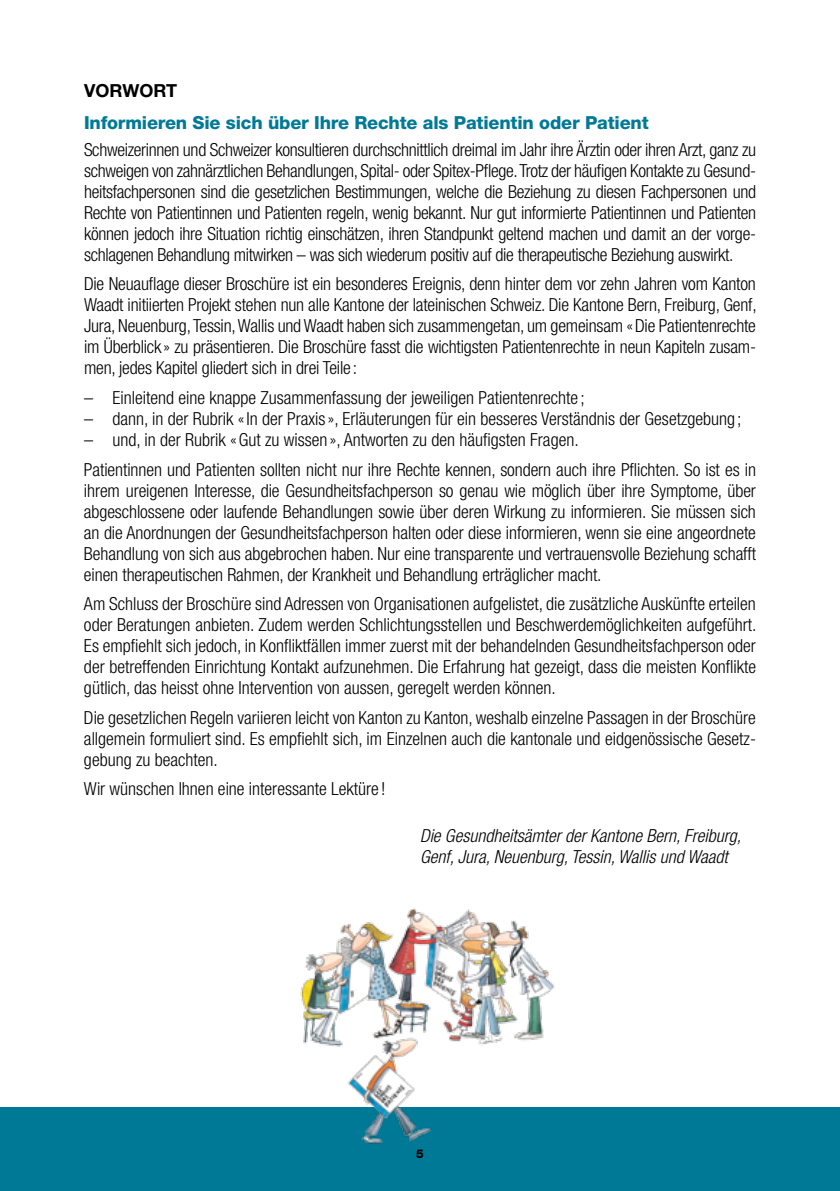
<style>
.page{position:relative;width:840px;height:1191px;background:#fff}
.page>*{position:absolute;margin:0;border:0;box-sizing:border-box;transform-origin:0 0}
.t1{font:300 condensed 18px/21px "Helvetica Neue LT Std";color:#000;text-align:justify}
.t2{font:italic 300 condensed 18px/21px "Helvetica Neue LT Std";color:#000}
.t3{font:800 18px "Helvetica Neue LT Std";letter-spacing:-.01em;color:#007997}
.t4{font:700 18px "Helvetica Neue LT Std";color:#000}
.t5{font:800 12px "Helvetica Neue LT Std";color:#000}
</style>
<div class="page">
<div style="left:0;top:1107px;width:839px;height:84px;background:#007997"></div>
<img style="left:300px;top:908px;width:255px;height:236px">
<p class="t4" style="left:84px;top:79px;width:95px">VORWORT</p>
<p class="t3" style="left:84px;top:112px;width:566px">Informieren Sie sich über Ihre Rechte als Patientin oder Patient</p>
<p class="t1" style="left:84px;top:139px;width:673px">Schweizerinnen und Schweizer konsultieren durchschnittlich dreimal im Jahr ihre Ärztin oder ihren Arzt, ganz zu schweigen von zahnärztlichen Behandlungen, Spital- oder Spitex-Pflege. Trotz der häufigen Kontakte zu Gesund&shy;heitsfachpersonen sind die gesetzlichen Bestimmungen, welche die Beziehung zu diesen Fachpersonen und Rechte von Patientinnen und Patienten regeln, wenig bekannt. Nur gut informierte Patientinnen und Patienten können jedoch ihre Situation richtig einschätzen, ihren Standpunkt geltend machen und damit an der vorge&shy;schlagenen Behandlung mitwirken – was sich wiederum positiv auf die therapeutische Beziehung auswirkt.</p>
<p class="t1" style="left:84px;top:273px;width:673px">Die Neuauflage dieser Broschüre ist ein besonderes Ereignis, denn hinter dem vor zehn Jahren vom Kanton Waadt initiierten Projekt stehen nun alle Kantone der lateinischen Schweiz. Die Kantone Bern, Freiburg, Genf, Jura, Neuenburg, Tessin, Wallis und Waadt haben sich zusammengetan, um gemeinsam «Die Patientenrechte im Überblick » zu präsentieren. Die Broschüre fasst die wichtigsten Patientenrechte in neun Kapiteln zusam&shy;men, jedes Kapitel gliedert sich in drei Teile:</p>
<p class="t1" style="left:84px;top:387px;width:502px">– Einleitend eine knappe Zusammenfassung der jeweiligen Patientenrechte ;</p>
<p class="t1" style="left:84px;top:408px;width:658px">– dann, in der Rubrik «In der Praxis», Erläuterungen für ein besseres Verständnis der Gesetzgebung ;</p>
<p class="t1" style="left:84px;top:425px;width:673px;line-height:29.6px">– und, in der Rubrik «Gut zu wissen », Antworten zu den häufigsten Fragen.<br>Patientinnen und Patienten sollten nicht nur ihre Rechte kennen, sondern auch ihre Pflichten. So ist es in</p>
<p class="t1" style="left:84px;top:479px;width:673px">ihrem ureigenen Interesse, die Gesundheitsfachperson so genau wie möglich über ihre Symptome, über abgeschlossene oder laufende Behandlungen sowie über deren Wirkung zu informieren. Sie müssen sich an die Anordnungen der Gesundheitsfachperson halten oder diese informieren, wenn sie eine angeordnete Behandlung von sich aus abgebrochen haben. Nur eine transparente und vertrauensvolle Beziehung schafft einen therapeutischen Rahmen, der Krankheit und Behandlung erträglicher macht.</p>
<p class="t1" style="left:84px;top:593px;width:673px">Am Schluss der Broschüre sind Adressen von Organisationen aufgelistet, die zusätzliche Auskünfte erteilen oder Beratungen anbieten. Zudem werden Schlichtungsstellen und Beschwerdemöglichkeiten aufgeführt.<br>Es empfiehlt sich jedoch, in Konfliktfällen immer zuerst mit der behandelnden Gesundheitsfachperson oder der betreffenden Einrichtung Kontakt aufzunehmen. Die Erfahrung hat gezeigt, dass die meisten Konflikte gütlich, das heisst ohne Intervention von aussen, geregelt werden können.</p>
<p class="t1" style="left:84px;top:706px;width:673px">Die gesetzlichen Regeln variieren leicht von Kanton zu Kanton, weshalb einzelne Passagen in der Broschüre allgemein formuliert sind. Es empfiehlt sich, im Einzelnen auch die kantonale und eidgenössische Gesetz&shy;gebung zu beachten.</p>
<p class="t1" style="left:84px;top:778px;width:303px">Wir wünschen Ihnen eine interessante Lektüre !</p>
<p class="t2" style="left:420px;top:825px;width:322px">Die Gesundheitsämter der Kantone Bern, Freiburg,<br>Genf, Jura, Neuenburg, Tessin, Wallis und Waadt</p>
<p class="t5" style="left:416px;top:1146px;width:9px">5</p>
</div>
